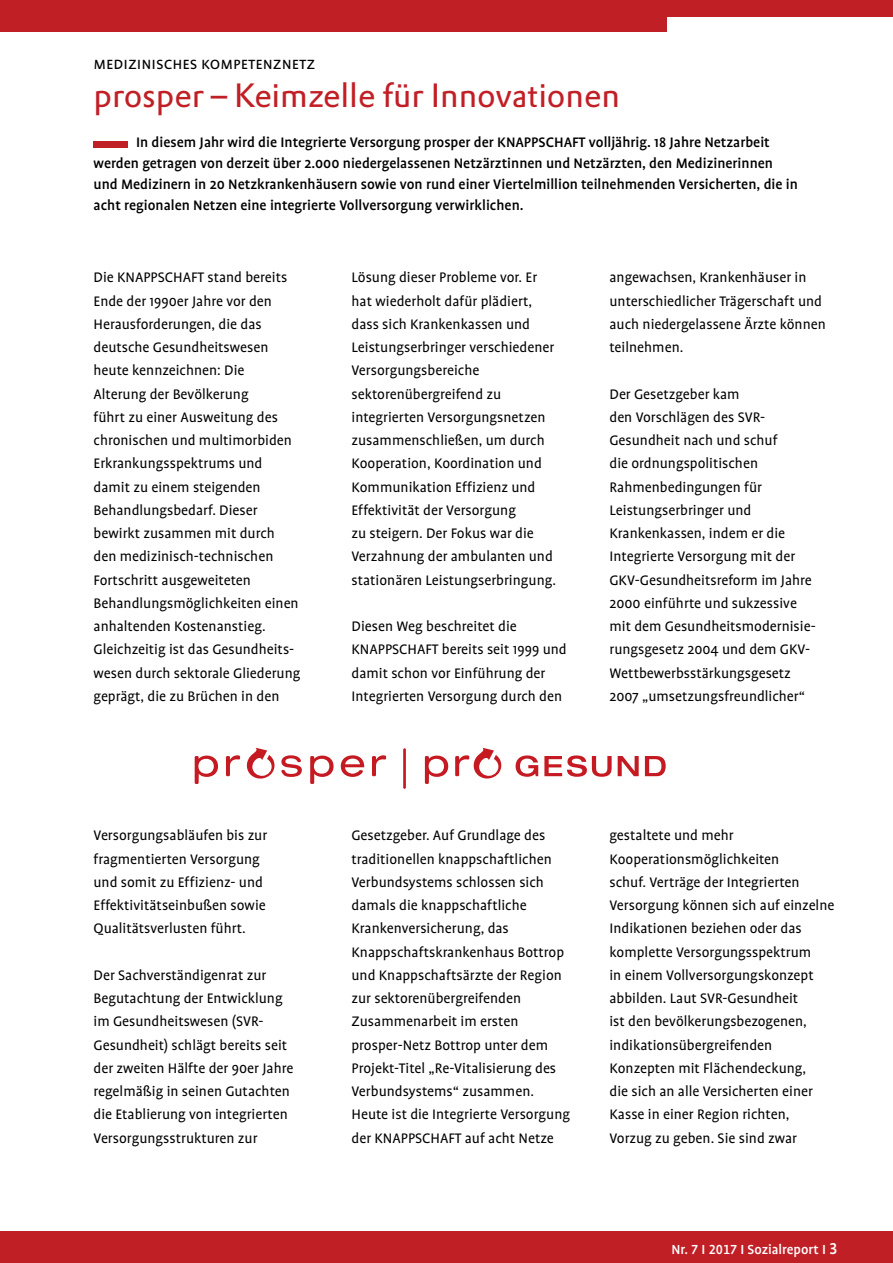
<style>
.page{position:relative;width:893px;height:1263px;background:#fff}
.page>*{position:absolute;margin:0;border:0;box-sizing:border-box;transform-origin:0 0}
.t1{font:33px "DTL Prokyon T";letter-spacing:-.005em;color:#c11f26}
.t2{font:18px "Profile SC";color:#000}
.t3{font:15.75px/23.2px "Profile";color:#000}
.t4{font:500 15.75px/21px "Profile";color:#000}
.t5{font:500 15px "Profile";color:#fff}
.s1{font-family:"Profile NO"}
.s2{font-family:"Profile NO";font-size:18px}
</style>
<div class="page">
<div style="left:0;top:0;width:893px;height:32px;background:#c11f26"></div>
<div style="left:0;top:1231px;width:893px;height:32px;background:#c11f26"></div>
<div style="left:668px;top:17px;width:225px;height:26px;background:#fff"></div>
<div style="left:94px;top:141px;width:34px;height:6px;background:#c11f26"></div>
<svg style="left:516px;top:755px;width:22px;height:22px"></svg>
<svg style="left:645px;top:756px;width:21px;height:20px"></svg>
<svg style="left:425px;top:755px;width:23px;height:29px"></svg>
<svg style="left:455px;top:748px;width:47px;height:31px"></svg>
<svg style="left:618px;top:756px;width:21px;height:20px"></svg>
<svg style="left:544px;top:755px;width:68px;height:22px"></svg>
<svg style="left:195px;top:755px;width:23px;height:29px"></svg>
<svg style="left:310px;top:755px;width:24px;height:29px"></svg>
<svg style="left:372px;top:755px;width:14px;height:21px"></svg>
<svg style="left:226px;top:748px;width:76px;height:31px"></svg>
<svg style="left:341px;top:755px;width:23px;height:22px"></svg>
<hr style="left:403px;top:749px;width:3px;height:38px;background:#c51a22">
<p class="t2" style="left:94px;top:54px;width:223px">medizinisches kompetenznetz</p>
<h1 class="t1" style="left:94px;top:73px;width:528px">prosper – Keimzelle für Innovationen</h1>
<p class="t4" style="left:94px;top:132px;width:706px;text-indent:43px">In diesem Jahr wird die Integrierte Versorgung prosper der KNAPPSCHAFT volljährig. 18 Jahre Netzarbeit werden getragen von derzeit über 2.000 niedergelassenen Netzärztinnen und Netzärzten, den Medizinerinnen und Medizinern in 20 Netzkrankenhäusern sowie von rund einer Viertelmillion teilnehmenden Versicherten, die in acht regionalen Netzen eine integrierte Vollversorgung verwirklichen.</p>
<p class="t3" style="left:94px;top:266px;width:208px">Die KNAPPSCHAFT stand bereits<br>Ende der 1990er Jahre vor den<br>Herausforderungen, die das deutsche Gesundheitswesen heute kennzeichnen: Die<br>Alterung der Bevölkerung<br>führt zu einer Ausweitung des chronischen und multimorbiden<br>Erkrankungsspektrums und damit zu einem steigenden<br>Behandlungsbedarf. Dieser bewirkt zusammen mit durch den medizinisch-technischen<br>Fortschritt ausgeweiteten<br>Behandlungsmöglichkeiten einen anhaltenden Kostenanstieg.<br>Gleichzeitig ist das Gesundheits&shy;wesen durch sektorale Gliederung geprägt, die zu Brüchen in den</p>
<p class="t3" style="left:94px;top:824px;width:175px">Versorgungsabläufen bis zur fragmentierten Versorgung und somit zu Effizienz- und<br>Effektivitätseinbußen sowie<br>Qualitätsverlusten führt.</p>
<p class="t3" style="left:94px;top:964px;width:201px">Der Sachverständigenrat zur<br>Begutachtung der Entwicklung im Gesundheitswesen (SVR-<br>Gesundheit) schlägt bereits seit der zweiten Hälfte der 90er Jahre regelmäßig in seinen Gutachten die Etablierung von integrierten<br>Versorgungsstrukturen zur</p>
<p class="t3" style="left:351px;top:266px;width:206px">Lösung dieser Probleme vor. Er hat wiederholt dafür plädiert, dass sich Krankenkassen und<br>Leistungserbringer verschiedener<br>Versorgungsbereiche sektorenübergreifend zu integrierten Versorgungsnetzen zusammenschließen, um durch<br>Kooperation, Koordination und<br>Kommunikation Effizienz und<br>Effektivität der Versorgung<br>zu steigern. Der Fokus war die<br>Verzahnung der ambulanten und stationären Leistungserbringung.</p>
<p class="t3" style="left:351px;top:615px;width:217px">Diesen Weg beschreitet die<br>KNAPPSCHAFT bereits seit 1999 und damit schon vor Einführung der<br>Integrierten Versorgung durch den</p>
<p class="t3" style="left:609px;top:266px;width:218px">angewachsen, Krankenhäuser in unterschiedlicher Trägerschaft und auch niedergelassene Ärzte können teilnehmen.</p>
<p class="t3" style="left:609px;top:382px;width:208px">Der Gesetzgeber kam<br>den Vorschlägen des SVR-<br>Gesundheit nach und schuf<br>die ordnungspolitischen<br>Rahmenbedingungen für<br>Leistungserbringer und<br>Krankenkassen, indem er die<br>Integrierte Versorgung mit der<br>GKV-Gesundheitsreform im Jahre<br>2000 einführte und sukzessive mit dem Gesundheitsmodernisie&shy;rungsgesetz 2004 und dem GKV-<br>Wettbewerbsstärkungsgesetz<br>2007 „umsetzungsfreundlicher“</p>
<p class="t3" style="left:351px;top:824px;width:220px">Gesetzgeber. Auf Grundlage des traditionellen knappschaftlichen<br>Verbundsystems schlossen sich damals die knappschaftliche<br>Krankenversicherung, das<br>Knappschaftskrankenhaus Bottrop und Knappschaftsärzte der Region zur sektorenübergreifenden<br>Zusammenarbeit im ersten prosper-Netz Bottrop unter dem<br>Projekt-Titel „Re-Vitalisierung des<br>Verbundsystems“ zusammen.<br>Heute ist die Integrierte Versorgung der KNAPPSCHAFT auf acht Netze</p>
<p class="t3" style="left:609px;top:824px;width:226px">gestaltete und mehr<br>Kooperationsmöglichkeiten<br>schuf. Verträge der Integrierten<br>Versorgung können sich auf einzelne<br>Indikationen beziehen oder das komplette Versorgungsspektrum<br>in einem Vollversorgungskonzept abbilden. Laut SVR-Gesundheit<br>ist den bevölkerungsbezogenen, indikationsübergreifenden<br>Konzepten mit Flächendeckung,<br>die sich an alle Versicherten einer<br>Kasse in einer Region richten,<br>Vorzug zu geben. Sie sind zwar</p>
<p class="t5" style="left:671px;top:1241px;width:168px">Nr. <span class="s1">7</span> I <span class="s1">2017</span> I Sozialreport I <span class="s2">3</span></p>
</div>
